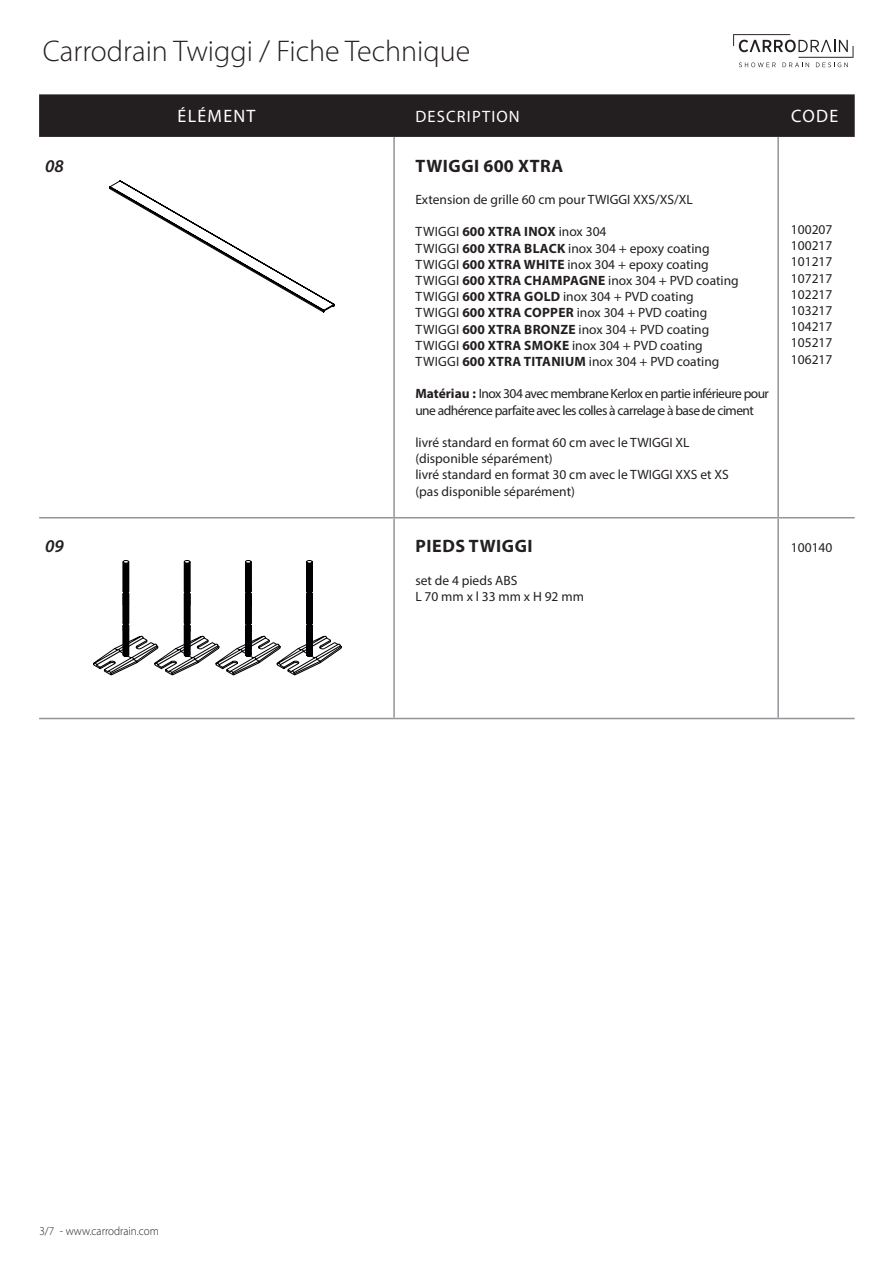
<style>
.page{position:relative;width:893px;height:1263px;background:#fff}
.page>*{position:absolute;margin:0;border:0;box-sizing:border-box;transform-origin:0 0}
.t1{font:300 30px "Myriad Pro";color:#231f20}
.t2{font:700 18px "Myriad Pro";letter-spacing:.03em;color:#231f20}
.t3{font:18px "Myriad Pro";letter-spacing:.07em;color:#fff}
.t4{font:italic 600 18px "Myriad Pro";color:#231f20}
.t5{font:16.5px "Myriad Pro";letter-spacing:.07em;color:#fff}
.t6{font:13.5px/16.2px "Myriad Pro";color:#231f20}
.t7{font:13.5px/16.2px "Myriad Pro";letter-spacing:-.04em;color:#231f20}
.t8{font:300 12px "Myriad Pro";color:#231f20;scale:.93 1}
.s1{font-weight:700}
</style>
<div class="page">
<div style="left:39px;top:94px;width:816px;height:43px;background:#231f20"></div>
<hr style="left:393px;top:137px;width:2px;height:380px;background:#939598">
<hr style="left:777px;top:137px;width:2px;height:380px;background:#939598">
<hr style="left:39px;top:517px;width:355px;height:1px;background:#939598">
<hr style="left:394px;top:517px;width:384px;height:1px;background:#939598">
<hr style="left:393px;top:518px;width:2px;height:200px;background:#939598">
<hr style="left:778px;top:517px;width:77px;height:1px;background:#939598">
<hr style="left:777px;top:518px;width:2px;height:200px;background:#939598">
<hr style="left:39px;top:718px;width:355px;height:1px;background:#939598">
<hr style="left:394px;top:718px;width:384px;height:1px;background:#939598">
<hr style="left:778px;top:718px;width:77px;height:1px;background:#939598">
<svg style="left:93px;top:560px;width:249px;height:115px"></svg>
<svg style="left:109px;top:180px;width:226px;height:133px"></svg>
<svg style="left:733px;top:34px;width:120px;height:33px"></svg>
<h1 class="t1" style="left:43px;top:33px;width:429px">Carrodrain Twiggi / Fiche Technique</h1>
<h2 class="t3" style="left:178px;top:105px;width:79px">ÉLÉMENT</h2>
<p class="t5" style="left:415px;top:106px;width:106px">DESCRIPTION</p>
<h2 class="t3" style="left:791px;top:105px;width:49px">CODE</h2>
<h2 class="t4" style="left:45px;top:154px;width:20px">08</h2>
<h2 class="t2" style="left:415px;top:154px;width:149px">TWIGGI 600 XTRA</h2>
<p class="t6" style="left:415px;top:191px;width:279px">Extension de grille 60 cm pour TWIGGI XXS/XS/XL</p>
<p class="t6" style="left:415px;top:223px;width:325px">TWIGGI <span class="s1">600 XTRA INOX</span> inox 304<br>TWIGGI <span class="s1">600 XTRA BLACK</span> inox 304 + epoxy coating TWIGGI <span class="s1">600 XTRA WHITE</span> inox 304 + epoxy coating TWIGGI <span class="s1">600 XTRA CHAMPAGNE</span> inox 304 + PVD coating TWIGGI <span class="s1">600 XTRA GOLD</span> inox 304 + PVD coating TWIGGI <span class="s1">600 XTRA COPPER</span> inox 304 + PVD coating TWIGGI <span class="s1">600 XTRA BRONZE</span> inox 304 + PVD coating TWIGGI <span class="s1">600 XTRA SMOKE</span> inox 304 + PVD coating TWIGGI <span class="s1">600 XTRA TITANIUM</span> inox 304 + PVD coating</p>
<p class="t7" style="left:415px;top:385px;width:355px"><span class="s1">Matériau :</span> Inox 304 avec membrane Kerlox en partie inférieure pour une adhérence parfaite avec les colles à carrelage à base de ciment</p>
<p class="t6" style="left:415px;top:434px;width:315px">livré standard en format 60 cm avec le TWIGGI XL (disponible séparément)<br>livré standard en format 30 cm avec le TWIGGI XXS et XS (pas disponible séparément)</p>
<h2 class="t4" style="left:45px;top:535px;width:20px">09</h2>
<h2 class="t2" style="left:415px;top:534px;width:119px">PIEDS TWIGGI</h2>
<p class="t6" style="left:415px;top:572px;width:170px">set de 4 pieds ABS<br>L 70 mm x l 33 mm x H 92 mm</p>
<p class="t6" style="left:791px;top:221px;width:43px;text-align:justify">100207<br>100217<br>101217<br>107217<br>102217<br>103217<br>104217<br>105217<br>106217</p>
<p class="t6" style="left:791px;top:539px;width:43px">100140</p>
<p class="t8" style="left:40px;top:1224px;width:130px">3/7 - www.carrodrain.com</p>
</div>
